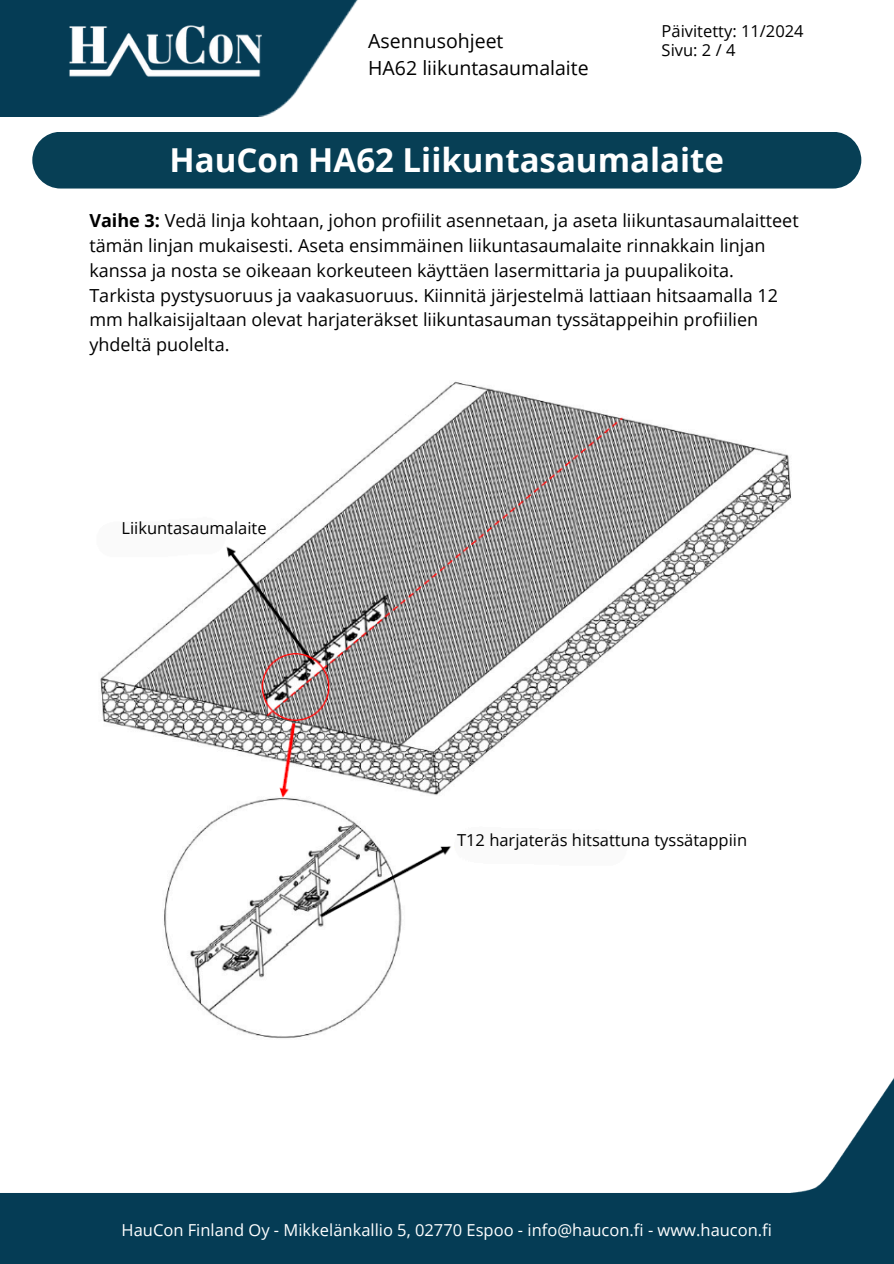
<style>
.page{position:relative;width:894px;height:1264px;background:#fff}
.page>*{position:absolute;margin:0;border:0;box-sizing:border-box;transform-origin:0 0}
.t1{font:700 33px "Open Sans";color:#fff}
.t2{font:19.5px/27px "Open Sans";color:#000}
.t3{font:18px/24.8px "Open Sans";color:#000}
.t4{font:16.5px "Open Sans";color:#000}
.t5{font:16.5px "Open Sans";color:#fff}
.s1{font-weight:700}
</style>
<div class="page">
<img style="left:0;top:1079px;width:893px;height:184px">
<img style="left:0;top:0;width:358px;height:116px">
<img style="left:44px;top:13px;width:251px;height:76px">
<div style="left:32px;top:132px;width:829px;height:56px;background:#073f55;border-radius:28px"></div>
<img style="left:100px;top:381px;width:691px;height:658px">
<p class="t2" style="left:368px;top:27px;width:222px">Asennusohjeet<br>HA62 liikuntasaumalaite</p>
<p class="t4" style="left:661px;top:19px;width:143px">Päivitetty: 11/2024</p>
<p class="t4" style="left:661px;top:38px;width:75px">Sivu: 2 / 4</p>
<p class="t1" style="left:170px;top:136px;width:555px">HauCon HA62 Liikuntasaumalaite</p>
<h2 class="t3" style="left:89px;top:208px;width:710px"><span class="s1">Vaihe 3:</span> Vedä linja kohtaan, johon profiilit asennetaan, ja aseta liikuntasaumalaitteet tämän linjan mukaisesti. Aseta ensimmäinen liikuntasaumalaite rinnakkain linjan kanssa ja nosta se oikeaan korkeuteen käyttäen lasermittaria ja puupalikoita.<br>Tarkista pystysuoruus ja vaakasuoruus. Kiinnitä järjestelmä lattiaan hitsaamalla 12 mm halkaisijaltaan olevat harjateräkset liikuntasauman tyssätappeihin profiilien yhdeltä puolelta.</h2>
<p class="t4" style="left:121px;top:516px;width:147px">Liikuntasaumalaite</p>
<p class="t4" style="left:457px;top:828px;width:291px">T12 harjateräs hitsattuna tyssätappiin</p>
<h1 class="t5" style="left:121px;top:1218px;width:651px">HauCon Finland Oy - Mikkelänkallio 5, 02770 Espoo - info@haucon.fi - www.haucon.fi</h1>
</div>
